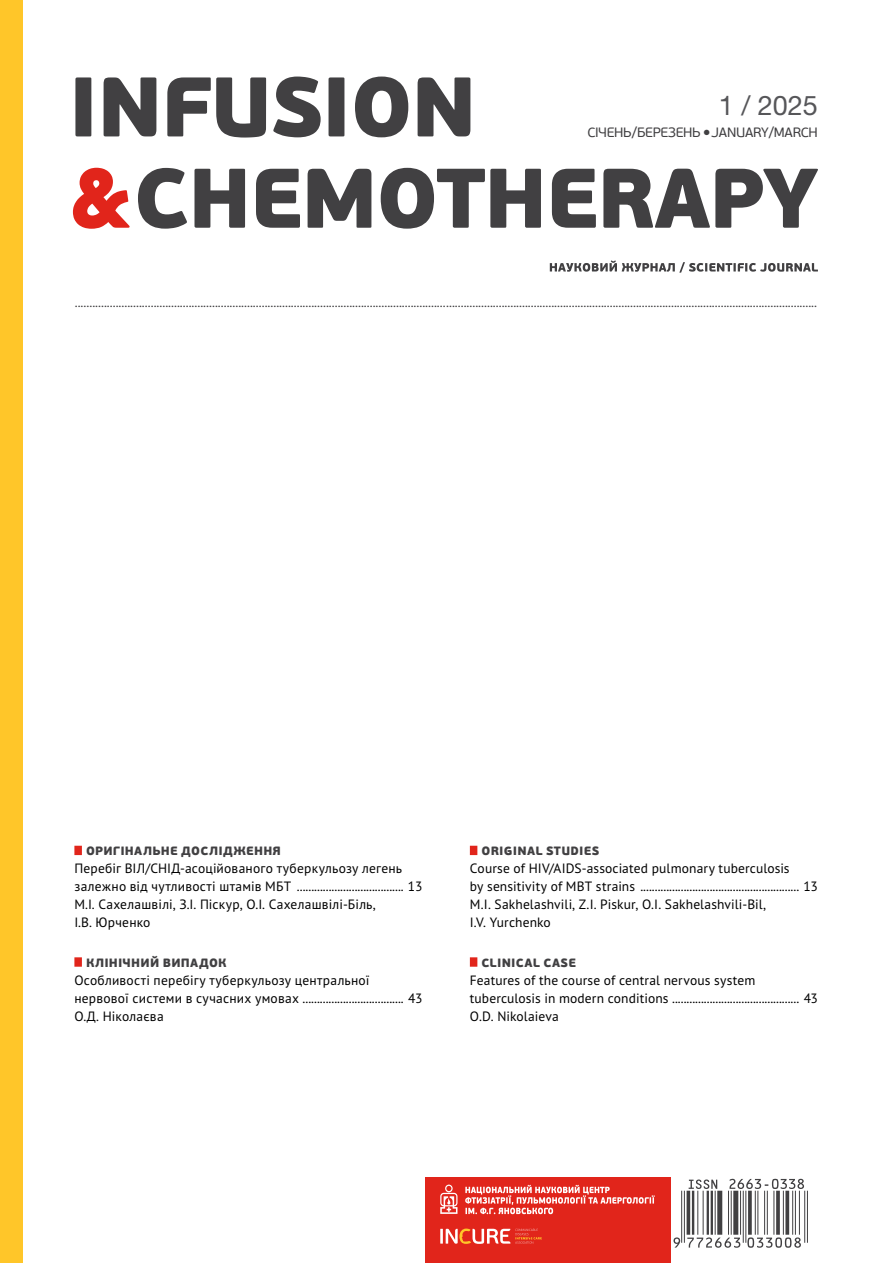
<style>
.page{position:relative;width:893px;height:1263px;background:#fff}
.page>*{position:absolute;margin:0;border:0;box-sizing:border-box;transform-origin:0 0}
.t1{font:27px "Helvetica Neue LTW1 G";color:#565659}
.t2{font:13.5px/18px "PT Sans Pro";letter-spacing:.015em;color:#000}
.t3{font:13.5px "PT Sans Pro";color:#414042}
.t4{font:13.5px "PF Beau Sans Pro";letter-spacing:-.02em;color:#414042}
.t5{font:900 12px "PF Beau Sans Pro";letter-spacing:.02em;color:#414042}
.s1{font-family:"Dixieland";font-size:7.5px}
</style>
<div class="page">
<div style="left:0;top:0;width:22px;height:1263px;background:#ffc629"></div>
<hr style="left:807px;top:1191px;width:1px;height:52px;background:#414042">
<hr style="left:804px;top:1191px;width:1px;height:52px;background:#414042">
<svg style="left:673px;top:1179px;width:131px;height:69px"></svg>
<div style="left:425px;top:1178px;width:245px;height:85px;background:#e1251b"></div>
<hr style="left:440px;top:1229px;width:3px;height:14px;background:#fff">
<svg style="left:446px;top:1228px;width:96px;height:16px"></svg>
<svg style="left:440px;top:1184px;width:17px;height:30px"></svg>
<svg style="left:465px;top:1185px;width:190px;height:29px"></svg>
<svg style="left:550px;top:260px;width:268px;height:13px"></svg>
<svg style="left:73px;top:168px;width:57px;height:61px"></svg>
<svg style="left:138px;top:168px;width:680px;height:61px"></svg>
<svg style="left:75px;top:77px;width:395px;height:61px"></svg>
<div style="left:74px;top:846px;width:8px;height:9px;background:#e1251b"></div>
<div style="left:74px;top:957px;width:8px;height:10px;background:#e1251b"></div>
<div style="left:470px;top:846px;width:7px;height:9px;background:#e1251b"></div>
<div style="left:470px;top:957px;width:7px;height:10px;background:#e1251b"></div>
<h1 class="t1" style="left:719px;top:88px;width:101px">1 / 2025</h1>
<p class="t4" style="left:587px;top:125px;width:232px">СІЧЕНЬ/БЕРЕЗЕНЬ <span class="s1">l</span> JANUARY/MARCH</p>
<p class="t3" style="left:75px;top:294px;width:744px">..............................................................................................................................................................................................................................................................</p>
<p class="t5" style="left:86px;top:843px;width:197px">ОРИГІНАЛЬНЕ ДОСЛІДЖЕННЯ</p>
<p class="t2" style="left:74px;top:859px;width:350px">Перебіг ВІЛ/СНІД-асоційованого туберкульозу легень залежно від чутливості штамів МБТ ..................................... 13<br>М.І. Сахелашвілі, З.І. Піскур, О.І. Сахелашвілі-Біль,<br>І.В. Юрченко</p>
<p class="t5" style="left:86px;top:955px;width:142px">КЛІНІЧНИЙ ВИПАДОК</p>
<p class="t2" style="left:74px;top:970px;width:349px">Особливості перебігу туберкульозу центральної нервової системи в сучасних умовах ................................... 43<br>О.Д. Ніколаєва</p>
<p class="t5" style="left:481px;top:843px;width:119px">ORIGINAL STUDIES</p>
<p class="t2" style="left:470px;top:859px;width:350px">Course of HIV/AIDS-associated pulmonary tuberculosis<br>by sensitivity of MBT strains ....................................................... 13<br>M.I. Sakhelashvіlі, Z.I. Pіskur, O.I. Sakhelashvili-Bіl,<br>I.V. Yurchenko</p>
<p class="t5" style="left:481px;top:955px;width:96px">CLINICAL CASE</p>
<p class="t2" style="left:470px;top:970px;width:349px">Features of the course of central nervous system tuberculosis in modern conditions ............................................ 43<br>O.D. Nikolaieva</p>
</div>
